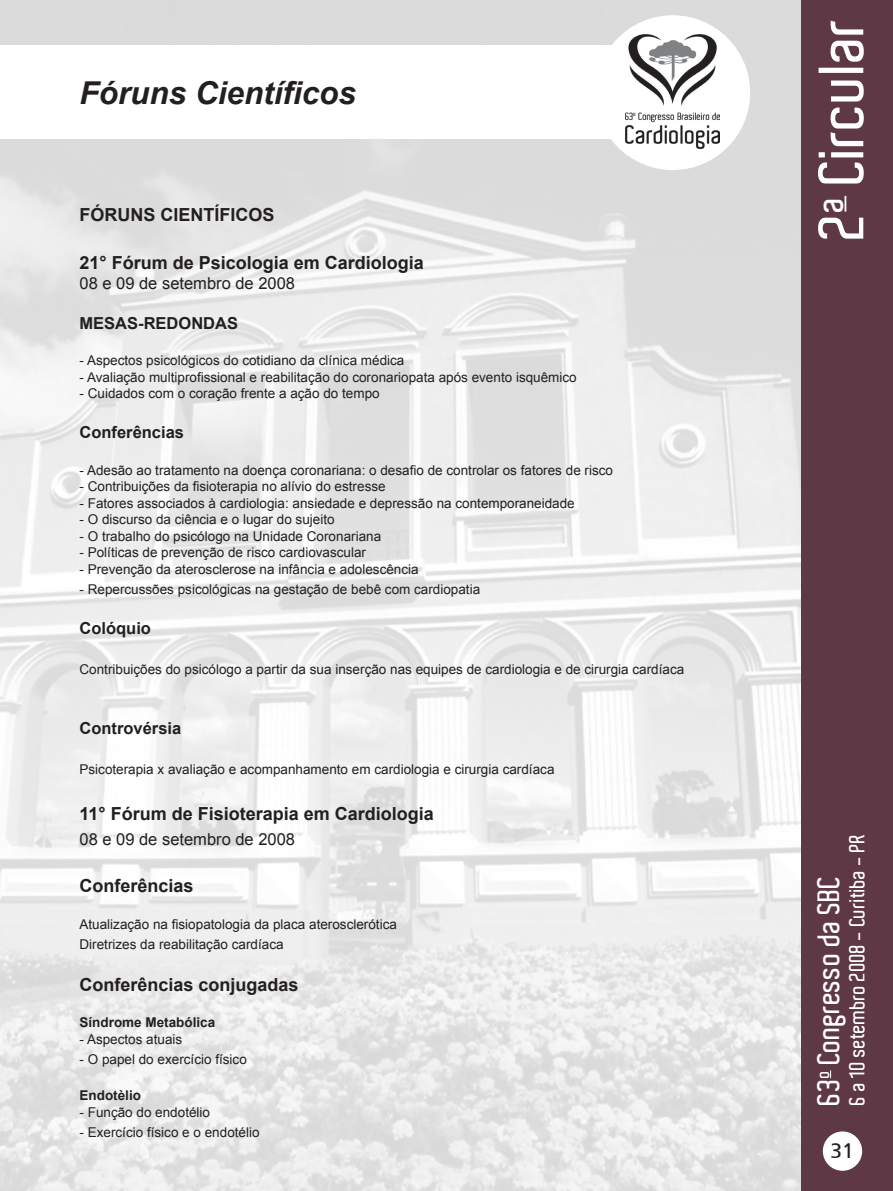
<style>
.page{position:relative;width:893px;height:1191px;background:#fff}
.page>*{position:absolute;margin:0;border:0;box-sizing:border-box;transform-origin:0 0}
.t1{font:600 61.65px "Aldo";color:#fff}
.t2{font:italic 700 31.5px "Arial";color:#231f20}
.t3{font:600 30px "Aldo";color:#fff}
.t4{font:600 21px "Aldo";color:#fff}
.t5{font:21px "Frutiger";color:#231f20}
.t6{font:700 18px "Arial";color:#231f20}
.t7{font:700 16.5px "Arial";color:#231f20}
.t8{font:16.5px "Arial";color:#231f20}
.t9{font:13.5px "Arial";color:#231f20}
.t10{font:700 13.5px "Arial";color:#231f20}
</style>
<div class="page">
<img style="left:0;top:0;width:801px;height:1191px">
<div style="left:801px;top:0;width:92px;height:1191px;background:#5e3844"></div>
<svg style="left:844px;top:196px;width:2px;height:16px"></svg>
<div style="left:824px;top:1132px;width:37px;height:38px;background:#fff;border-radius:50%"></div>
<div style="left:823px;top:1131px;width:39px;height:39px;border:2px solid #fff;border-radius:50%"></div>
<div style="left:596px;top:16px;width:153px;height:153px;background:#fff;border-radius:50%"></div>
<div style="left:0;top:45px;width:641px;height:93px;background:#fff"></div>
<img style="left:626px;top:35px;width:93px;height:113px">
<p class="t2" style="left:80px;top:73px;width:278px">Fóruns Científicos</p>
<p class="t6" style="left:80px;top:203px;width:197px">FÓRUNS CIENTÍFICOS</p>
<p class="t6" style="left:80px;top:250px;width:346px">21° Fórum de Psicologia em Cardiologia</p>
<p class="t8" style="left:80px;top:272px;width:217px">08 e 09 de setembro de 2008</p>
<p class="t7" style="left:80px;top:312px;width:160px">MESAS-REDONDAS</p>
<p class="t9" style="left:80px;top:352px;width:326px">- Aspectos psicológicos do cotidiano da clínica médica</p>
<p class="t9" style="left:80px;top:368px;width:499px">- Avaliação multiprofissional e reabilitação do coronariopata após evento isquêmico</p>
<p class="t9" style="left:80px;top:385px;width:302px">- Cuidados com o coração frente a ação do tempo</p>
<p class="t7" style="left:80px;top:422px;width:106px">Conferências</p>
<p class="t9" style="left:80px;top:461px;width:535px">- Adesão ao tratamento na doença coronariana: o desafio de controlar os fatores de risco</p>
<p class="t9" style="left:80px;top:478px;width:308px">- Contribuições da fisioterapia no alívio do estresse</p>
<p class="t9" style="left:80px;top:494px;width:497px">- Fatores associados à cardiologia: ansiedade e depressão na contemporaneidade</p>
<p class="t9" style="left:80px;top:511px;width:257px">- O discurso da ciência e o lugar do sujeito</p>
<p class="t9" style="left:80px;top:527px;width:303px">- O trabalho do psicólogo na Unidade Coronariana</p>
<p class="t9" style="left:80px;top:543px;width:288px">- Políticas de prevenção de risco cardiovascular</p>
<p class="t9" style="left:80px;top:560px;width:341px">- Prevenção da aterosclerose na infância e adolescência</p>
<p class="t9" style="left:80px;top:580px;width:402px">- Repercussões psicológicas na gestação de bebê com cardiopatia</p>
<p class="t7" style="left:80px;top:617px;width:73px">Colóquio</p>
<p class="t9" style="left:80px;top:660px;width:606px">Contribuições do psicólogo a partir da sua inserção nas equipes de cardiologia e de cirurgia cardíaca</p>
<p class="t7" style="left:80px;top:717px;width:103px">Controvérsia</p>
<p class="t9" style="left:80px;top:760px;width:476px">Psicoterapia x avaliação e acompanhamento em cardiologia e cirurgia cardíaca</p>
<p class="t6" style="left:80px;top:801px;width:356px">11° Fórum de Fisioterapia em Cardiologia</p>
<p class="t8" style="left:80px;top:828px;width:217px">08 e 09 de setembro de 2008</p>
<p class="t6" style="left:80px;top:874px;width:116px">Conferências</p>
<p class="t9" style="left:80px;top:915px;width:319px">Atualização na fisiopatologia da placa aterosclerótica</p>
<p class="t9" style="left:80px;top:935px;width:206px">Diretrizes da reabilitação cardíaca</p>
<p class="t6" style="left:80px;top:972px;width:221px">Conferências conjugadas</p>
<p class="t10" style="left:80px;top:1013px;width:137px">Síndrome Metabólica</p>
<p class="t9" style="left:80px;top:1030px;width:104px">- Aspectos atuais</p>
<p class="t9" style="left:80px;top:1050px;width:169px">- O papel do exercício físico</p>
<p class="t10" style="left:80px;top:1086px;width:63px">Endotèlio</p>
<p class="t9" style="left:80px;top:1103px;width:132px">- Função do endotélio</p>
<p class="t9" style="left:80px;top:1123px;width:182px">- Exercício físico e o endotélio</p>
<h1 class="t1" style="left:807px;top:239px;width:223px;rotate:-90deg">2<sup>a</sup> Circular</h1>
<h3 class="t4" style="left:845px;top:1104px;width:273px;rotate:-90deg">6 a 10 setembro 2008 - Curitiba - PR</h3>
<h3 class="t5" style="left:830px;top:1138px;width:11px">31</h3>
<h3 class="t3" style="left:812px;top:1104px;width:231px;rotate:-90deg">63<sup>o</sup> Congresso da SBC</h3>
</div>
